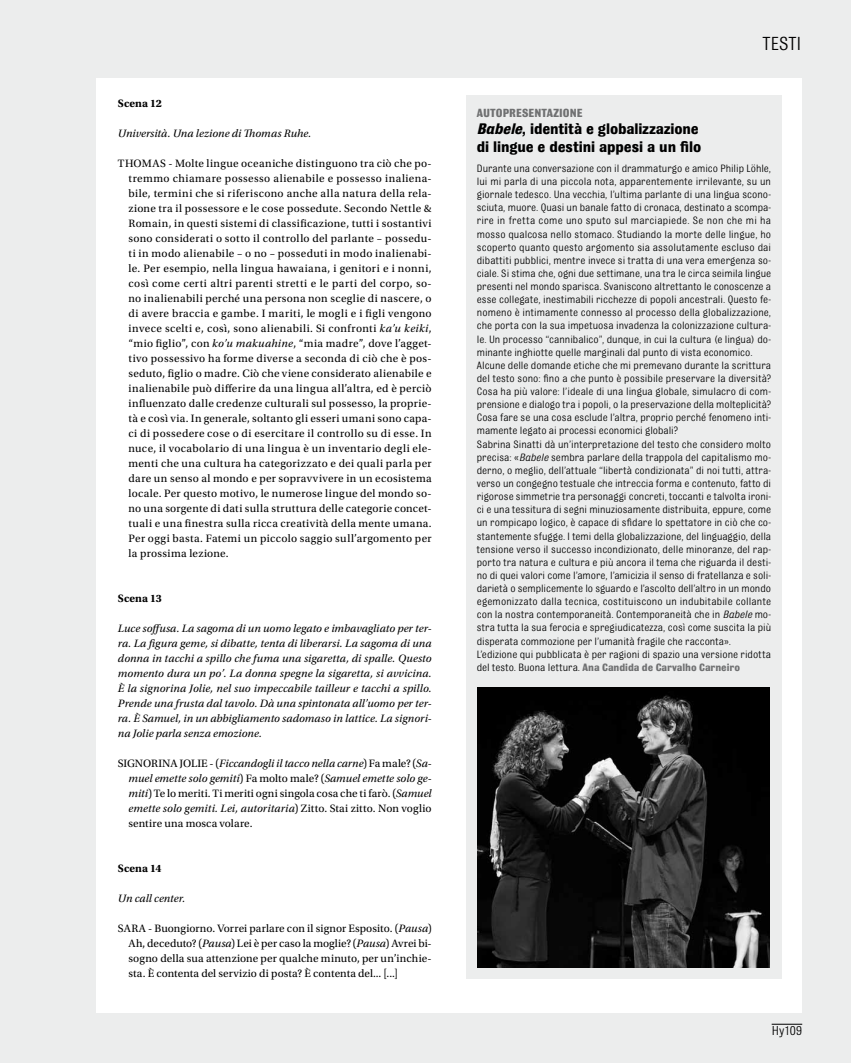
<style>
.page{position:relative;width:851px;height:1063px;background:#fff}
.page>*{position:absolute;margin:0;border:0;box-sizing:border-box;transform-origin:0 0}
.t1{font:20px "Bulldog";letter-spacing:.06em;color:#000}
.t2{font:700 16.25px/17.5px "Bulldog";letter-spacing:-.005em;color:#000}
.t3{font:13.75px "Bulldog";color:#000}
.t4{font:700 12.5px "Bulldog";letter-spacing:.01em;color:#707172}
.t5{font:11.25px/13.1px "Bulldog";letter-spacing:.005em;color:#000}
.t6{font:11.25px/15px "Utopia Std";letter-spacing:.015em;color:#000;text-align:justify}
.t7{font:italic 11.25px/15px "Utopia Std";letter-spacing:.005em;color:#000;text-align:justify}
.t8{font:700 11.25px "Utopia Std";letter-spacing:.005em;color:#000}
.s1{font-style:italic}
.s2{font-weight:700;color:#707172}
</style>
<div class="page">
<div style="left:1px;top:0;width:849px;height:1063px;background:#eceded"></div>
<hr style="left:0;top:0;width:1px;height:1063px;background:#eceded">
<div style="left:97px;top:78px;width:705px;height:934px;background:#fff"></div>
<hr style="left:771px;top:1024px;width:31px;height:1px;background:#000">
<div style="left:466px;top:96px;width:315px;height:883px;background:#eceded"></div>
<img style="left:477px;top:687px;width:292px;height:280px">
<p class="t8" style="left:118px;top:97px;width:46px">Scena 12</p>
<p class="t7" style="left:118px;top:126px;width:195px">Università. Una lezione di Thomas Ruhe.</p>
<p class="t6" style="left:128px;top:156px;width:304px;text-indent:-11px">THOMAS - Molte lingue oceaniche distinguono tra ciò che po&shy;tremmo chiamare possesso alienabile e possesso inaliena&shy;bile, termini che si riferiscono anche alla natura della rela&shy;zione tra il possessore e le cose possedute. Secondo Nettle &amp; Romain, in questi sistemi di classificazione, tutti i sostantivi sono considerati o sotto il controllo del parlante – possedu&shy;ti in modo alienabile – o no – posseduti in modo inalienabi&shy;le. Per esempio, nella lingua hawaiana, i genitori e i nonni, così come certi altri parenti stretti e le parti del corpo, so&shy;no inalienabili perché una persona non sceglie di nascere, o di avere braccia e gambe. I mariti, le mogli e i figli vengono invece scelti e, così, sono alienabili. Si confronti <span class="s1">ka’u keiki</span>, “mio figlio”, con <span class="s1">ko’u makuahine</span>, “mia madre”, dove l’agget&shy;tivo possessivo ha forme diverse a seconda di ciò che è pos&shy;seduto, figlio o madre. Ciò che viene considerato alienabile e inalienabile può differire da una lingua all’altra, ed è perciò influenzato dalle credenze culturali sul possesso, la proprie&shy;tà e così via. In generale, soltanto gli esseri umani sono capa&shy;ci di possedere cose o di esercitare il controllo su di esse. In nuce, il vocabolario di una lingua è un inventario degli ele&shy;menti che una cultura ha categorizzato e dei quali parla per dare un senso al mondo e per sopravvivere in un ecosistema locale. Per questo motivo, le numerose lingue del mondo so&shy;no una sorgente di dati sulla struttura delle categorie concet&shy;tuali e una finestra sulla ricca creatività della mente umana.<br>Per oggi basta. Fatemi un piccolo saggio sull’argomento per la prossima lezione.</p>
<p class="t8" style="left:118px;top:592px;width:45px">Scena 13</p>
<p class="t7" style="left:118px;top:621px;width:315px">Luce soffusa. La sagoma di un uomo legato e imbavagliato per ter&shy;ra. La figura geme, si dibatte, tenta di liberarsi. La sagoma di una donna in tacchi a spillo che fuma una sigaretta, di spalle. Questo momento dura un po’. La donna spegne la sigaretta, si avvicina.<br>È la signorina Jolie, nel suo impeccabile tailleur e tacchi a spillo.<br>Prende una frusta dal tavolo. Dà una spintonata all’uomo per ter&shy;ra. È Samuel, in un abbigliamento sadomaso in lattice. La signori&shy;na Jolie parla senza emozione.</p>
<p class="t6" style="left:128px;top:756px;width:304px;text-indent:-11px">SIGNORINA JOLIE - (<span class="s1">Ficcandogli il tacco nella carne</span>) Fa male? (<span class="s1">Sa&shy;muel emette solo gemiti</span>) Fa molto male? (<span class="s1">Samuel emette solo ge&shy;miti</span>) Te lo meriti. Ti meriti ogni singola cosa che ti farò. (<span class="s1">Samuel emette solo gemiti. Lei, autoritaria</span>) Zitto. Stai zitto. Non voglio sentire una mosca volare.</p>
<p class="t8" style="left:118px;top:862px;width:45px">Scena 14</p>
<p class="t7" style="left:118px;top:891px;width:69px">Un call center.</p>
<p class="t6" style="left:128px;top:921px;width:304px;text-indent:-11px">SARA - Buongiorno. Vorrei parlare con il signor Esposito. (<span class="s1">Pausa</span>)<br>Ah, deceduto? (<span class="s1">Pausa</span>) Lei è per caso la moglie? (<span class="s1">Pausa</span>) Avrei bi&shy;sogno della sua attenzione per qualche minuto, per un’inchie&shy;sta. È contenta del servizio di posta? È contenta del... [...]</p>
<h1 class="t1" style="left:762px;top:34px;width:40px">testi</h1>
<p class="t4" style="left:476px;top:106px;width:21px">autopr</p>
<p class="t4" style="left:516px;top:106px;width:26px">esentazion</p>
<p class="t4" style="left:576px;top:106px;width:7px">e</p>
<h2 class="t2" style="left:476px;top:120px;width:226px"><span class="s1">Babele</span>, identità e globalizzazione di lingue e destini appesi a un filo</h2>
<p class="t5" style="left:476px;top:162px;width:296px">Durante una conversazione con il drammaturgo e amico Philip Löhle, lui mi parla di una piccola nota, apparentemente irrilevante, su un giornale tedesco. Una vecchia, l’ultima parlante di una lingua scono&shy;sciuta, muore. Quasi un banale fatto di cronaca, destinato a scompa&shy;rire in fretta come uno sputo sul marciapiede. Se non che mi ha mosso qualcosa nello stomaco. Studiando la morte delle lingue, ho scoperto quanto questo argomento sia assolutamente escluso dai dibattiti pubblici, mentre invece si tratta di una vera emergenza so&shy;ciale. Si stima che, ogni due settimane, una tra le circa seimila lingue presenti nel mondo sparisca. Svaniscono altrettanto le conoscenze a esse collegate, inestimabili ricchezze di popoli ancestrali. Questo fe&shy;nomeno è intimamente connesso al processo della globalizzazione, che porta con la sua impetuosa invadenza la colonizzazione cultura&shy;le. Un processo “cannibalico”, dunque, in cui la cultura (e lingua) do&shy;minante inghiotte quelle marginali dal punto di vista economico.<br>Alcune delle domande etiche che mi premevano durante la scrittura del testo sono: fino a che punto è possibile preservare la diversità?<br>Cosa ha più valore: l’ideale di una lingua globale, simulacro di com&shy;prensione e dialogo tra i popoli, o la preservazione della molteplicità?<br>Cosa fare se una cosa esclude l’altra, proprio perché fenomeno inti&shy;mamente legato ai processi economici globali?<br>Sabrina Sinatti dà un’interpretazione del testo che considero molto precisa: «<span class="s1">Babele</span> sembra parlare della trappola del capitalismo mo&shy;derno, o meglio, dell’attuale “libertà condizionata” di noi tutti, attra&shy;verso un congegno testuale che intreccia forma e contenuto, fatto di rigorose simmetrie tra personaggi concreti, toccanti e talvolta ironi&shy;ci e una tessitura di segni minuziosamente distribuita, eppure, come un rompicapo logico, è capace di sfidare lo spettatore in ciò che co&shy;stantemente sfugge. I temi della globalizzazione, del linguaggio, della tensione verso il successo incondizionato, delle minoranze, del rap&shy;porto tra natura e cultura e più ancora il tema che riguarda il desti&shy;no di quei valori come l’amore, l’amicizia il senso di fratellanza e soli&shy;darietà o semplicemente lo sguardo e l’ascolto dell’altro in un mondo egemonizzato dalla tecnica, costituiscono un indubitabile collante con la nostra contemporaneità. Contemporaneità che in <span class="s1">Babele</span> mo&shy;stra tutta la sua ferocia e spregiudicatezza, così come suscita la più disperata commozione per l’umanità fragile che racconta».<br>L’edizione qui pubblicata è per ragioni di spazio una versione ridotta del testo. Buona lettura. <span class="s2">Ana Candida de Carvalho Carneiro</span></p>
<p class="t3" style="left:771px;top:1024px;width:32px">Hy109</p>
<p class="t3" style="left:770px;top:1028px;width:32px">Hy109</p>
</div>
